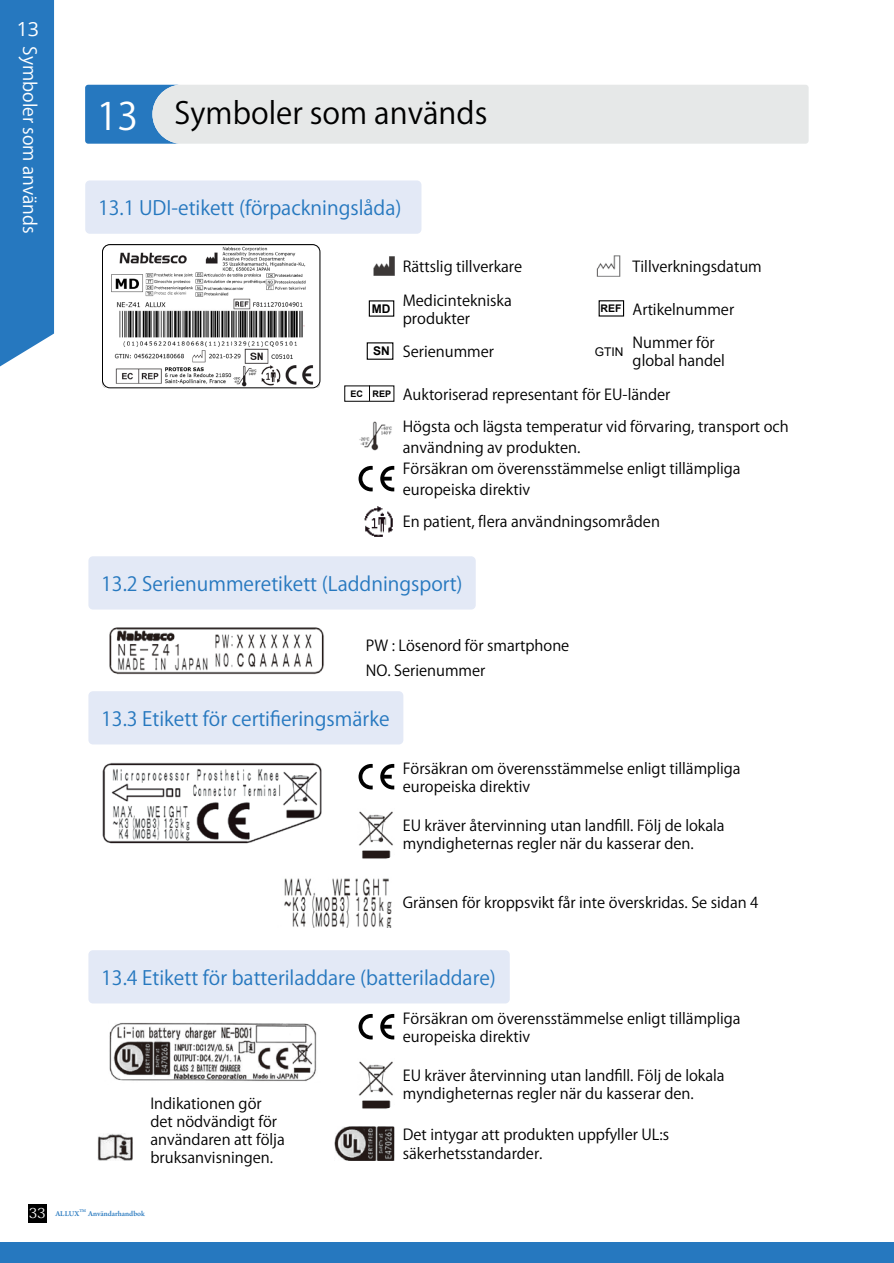
<style>
.page{position:relative;width:894px;height:1263px;background:#fff}
.page>*{position:absolute;margin:0;border:0;box-sizing:border-box;transform-origin:0 0}
.t1{font:30px "Koz Go Pr 6 N";color:#000}
.t2{font:19.5px "Koz Go Pr 6 N";color:#2678bf}
.t3{font:19.5px "Open Sans";color:#fff}
.t4{font:18px "Koz Go Pr 6 N";color:#fff}
.t5{font:15px/18px "Koz Go Pr 6 N";color:#000}
.t6{font:12px "Arial";color:#000}
.t7{font:700 12px "Arial";color:#000}
.t8{font:500 10.5px "Adobe Naskh";color:#2678bf}
.s1{font-size:37.5px;color:#fff}
.s2{font-family:"Arial";font-weight:700;font-size:10.5px}
.s3{font-family:"Arial";font-weight:700;font-size:12px}
.s4{font-family:"Koz Min Pr 6 N";font-weight:400;font-size:13.8px;color:#fff}
</style>
<div class="page">
<div style="left:0;top:0;width:54px;height:367px;background:#2678bf"></div>
<div style="left:28px;top:1204px;width:18px;height:18px;background:#000"></div>
<svg style="left:85px;top:85px;width:723px;height:59px;background:#d2dce4"></svg>
<div style="left:0;top:1241px;width:893px;height:22px;background:#2678bf"></div>
<img style="left:92px;top:744px;width:251px;height:100px">
<div style="left:88px;top:691px;width:315px;height:53px;background:#e3e9f6;border-radius:4px"></div>
<svg style="left:380px;top:764px;width:14px;height:25px"></svg>
<svg style="left:358px;top:764px;width:14px;height:25px"></svg>
<img style="left:358px;top:811px;width:35px;height:48px">
<img style="left:284px;top:878px;width:108px;height:50px">
<div style="left:85px;top:180px;width:336px;height:54px;background:#e3e9f6;border-radius:4px"></div>
<img style="left:373px;top:256px;width:21px;height:20px">
<img style="left:596px;top:255px;width:25px;height:21px">
<div style="left:368px;top:300px;width:26px;height:17px;border:1px solid #000"></div>
<svg style="left:369px;top:385px;width:1px;height:16px"></svg>
<img style="left:359px;top:421px;width:33px;height:30px">
<svg style="left:380px;top:466px;width:14px;height:25px"></svg>
<svg style="left:358px;top:466px;width:14px;height:25px"></svg>
<img style="left:364px;top:506px;width:29px;height:31px">
<img style="left:102px;top:244px;width:218px;height:144px">
<div style="left:102px;top:244px;width:218px;height:144px;border:1px solid #000;border-radius:8px"></div>
<div style="left:88px;top:556px;width:387px;height:53px;background:#e3e9f6;border-radius:4px"></div>
<img style="left:109px;top:627px;width:215px;height:48px">
<img style="left:98px;top:1133px;width:35px;height:27px">
<div style="left:88px;top:950px;width:421px;height:53px;background:#e3e9f6;border-radius:4px"></div>
<svg style="left:380px;top:1014px;width:14px;height:25px"></svg>
<svg style="left:358px;top:1014px;width:14px;height:25px"></svg>
<img style="left:358px;top:1061px;width:35px;height:48px">
<img style="left:335px;top:1126px;width:59px;height:34px">
<img style="left:109px;top:1023px;width:208px;height:58px">
<h2 class="t3" style="left:17px;top:16px;width:24px">13</h2>
<p class="t4" style="left:40px;top:46px;width:189px;rotate:90deg">Symboler som används</p>
<h1 class="t1" style="left:97px;top:96px;width:392px"><span class="s1">13</span> Symboler som används</h1>
<h2 class="t2" style="left:98px;top:197px;width:305px">13.1 UDI-etikett (förpackningslåda)</h2>
<p class="t5" style="left:402px;top:258px;width:121px">Rättslig tillverkare</p>
<p class="t5" style="left:632px;top:258px;width:131px">Tillverkningsdatum</p>
<p class="t7" style="left:371px;top:300px;width:20px">MD</p>
<p class="t5" style="left:402px;top:291px;width:110px">Medicintekniska produkter</p>
<p class="t5" style="left:600px;top:300px;width:135px"><span class="s2">REF</span> Artikelnummer</p>
<p class="t5" style="left:373px;top:343px;width:122px"><span class="s3">SN</span> Serienummer</p>
<p class="t6" style="left:594px;top:344px;width:30px">GTIN</p>
<p class="t5" style="left:632px;top:334px;width:94px">Nummer för global handel</p>
<p class="t5" style="left:402px;top:378px;width:387px;line-height:32px;text-indent:-52px"><sup>EC</sup> <sup>REP</sup> Auktoriserad representant för EU-länder<br>Högsta och lägsta temperatur vid förvaring, transport och</p>
<p class="t5" style="left:402px;top:437px;width:339px;line-height:21.3px">användning av produkten.<br>Försäkran om överensstämmelse enligt tillämpliga europeiska direktiv</p>
<p class="t5" style="left:402px;top:513px;width:258px">En patient, flera användningsområden</p>
<h2 class="t2" style="left:101px;top:572px;width:363px">13.2 Serienummeretikett (Laddningsport)</h2>
<p class="t5" style="left:366px;top:633px;width:205px;line-height:25.5px">PW : Lösenord för smartphone<br>NO. Serienummer</p>
<h2 class="t2" style="left:101px;top:707px;width:290px">13.3 Etikett för certifieringsmärke</h2>
<p class="t5" style="left:402px;top:759px;width:339px">Försäkran om överensstämmelse enligt tillämpliga europeiska direktiv</p>
<p class="t5" style="left:402px;top:817px;width:323px">EU kräver återvinning utan landfill. Följ de lokala myndigheternas regler när du kasserar den.</p>
<p class="t5" style="left:402px;top:894px;width:357px">Gränsen för kroppsvikt får inte överskridas. Se sidan 4</p>
<h2 class="t2" style="left:101px;top:966px;width:396px">13.4 Etikett för batteriladdare (batteriladdare)</h2>
<p class="t5" style="left:402px;top:1009px;width:339px">Försäkran om överensstämmelse enligt tillämpliga europeiska direktiv</p>
<p class="t5" style="left:402px;top:1066px;width:323px">EU kräver återvinning utan landfill. Följ de lokala myndigheternas regler när du kasserar den.</p>
<p class="t5" style="left:402px;top:1126px;width:268px">Det intygar att produkten uppfyller UL:s säkerhetsstandarder.</p>
<p class="t5" style="left:150px;top:1095px;width:136px">Indikationen gör det nödvändigt för användaren att följa bruksanvisningen.</p>
<p class="t8" style="left:29px;top:1205px;width:118px"><span class="s4">33</span> ALLUX<sup>TM</sup> Användarhandbok</p>
</div>
